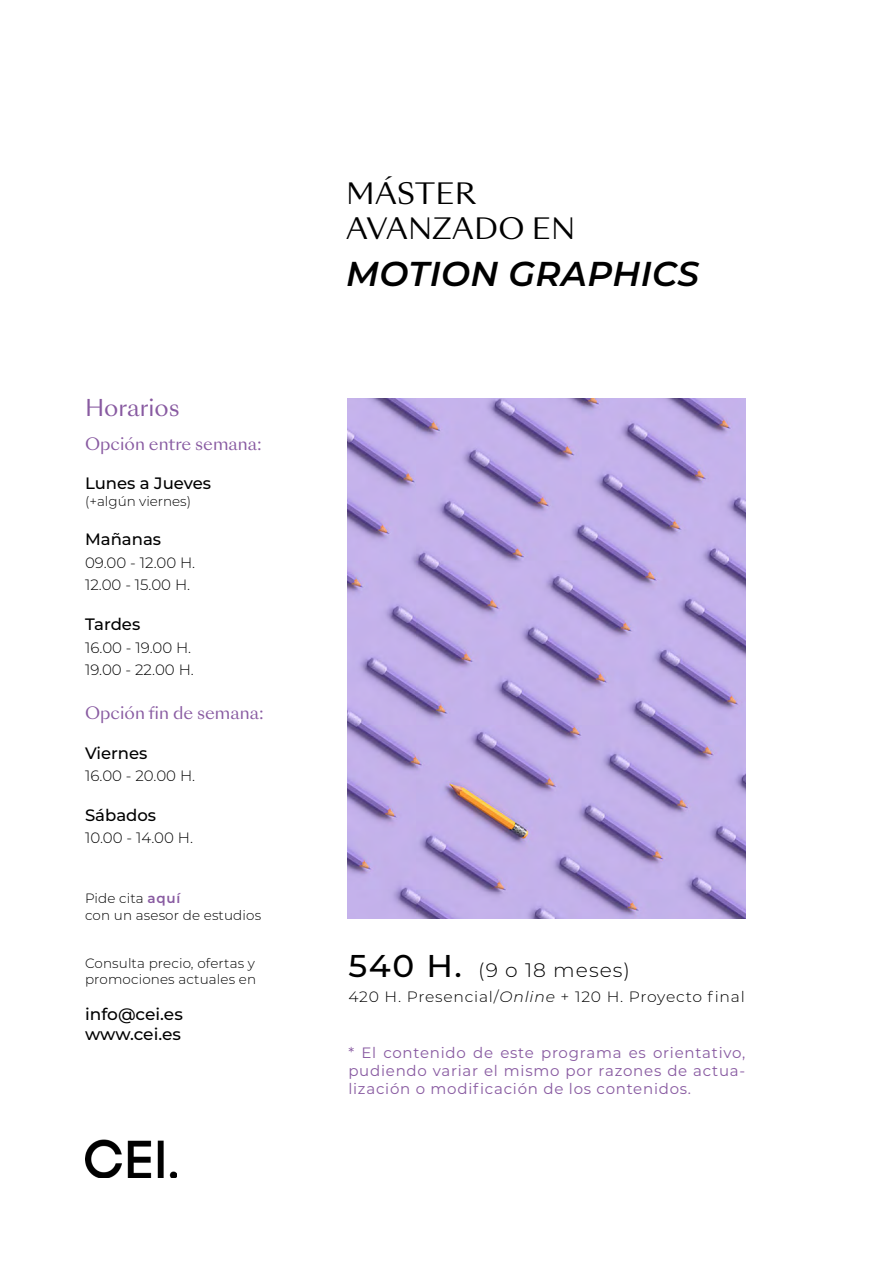
<style>
.page{position:relative;width:893px;height:1263px;background:#fff}
.page>*{position:absolute;margin:0;border:0;box-sizing:border-box;transform-origin:0 0}
.t1{font:italic 600 34.5px "Montserrat";letter-spacing:.01em;color:#000}
.t2{font:28.5px/34.2px "Sang Bleu Sunrise";letter-spacing:.01em;color:#000}
.t3{font:22.5px "Sang Bleu Sunrise";color:#885aa1}
.t4{font:300 19.5px "Montserrat";letter-spacing:.05em;color:#000;scale:1.04 1}
.t5{font:500 16.5px/19.5px "Montserrat";color:#000}
.t6{font:16.5px "Sang Bleu Sunrise";color:#885aa1}
.t7{font:15px/18px "Montserrat";letter-spacing:.05em;color:#885aa1;text-align:justify}
.t8{font:300 15px/22.5px "Montserrat";letter-spacing:.01em;color:#000}
.t9{font:300 15px "Montserrat";letter-spacing:.05em;color:#000;scale:1.04 1}
.t10{font:300 13.5px/16.2px "Montserrat";letter-spacing:.01em;color:#000}
.s1{font-weight:600;color:#885aa1}
.s2{font-weight:500;font-size:31.5px}
.s3{font-style:italic}
</style>
<div class="page">
<img style="left:85px;top:1139px;width:91px;height:39px">
<img style="left:348px;top:398px;width:397px;height:521px">
<h3 class="t3" style="left:85px;top:392px;width:96px">Horarios</h3>
<p class="t6" style="left:85px;top:432px;width:178px">Opción entre semana:</p>
<p class="t5" style="left:85px;top:473px;width:128px">Lunes a Jueves</p>
<p class="t10" style="left:85px;top:492px;width:108px">(+algún viernes)</p>
<p class="t5" style="left:85px;top:529px;width:78px">Mañanas</p>
<p class="t8" style="left:85px;top:551px;width:112px">09.00 - 12.00 H.<br>12.00 - 15.00 H.</p>
<p class="t5" style="left:85px;top:614px;width:57px">Tardes</p>
<p class="t8" style="left:85px;top:635px;width:110px">16.00 - 19.00 H.<br>19.00 - 22.00 H.</p>
<p class="t6" style="left:85px;top:701px;width:180px">Opción fin de semana:</p>
<p class="t5" style="left:85px;top:742px;width:64px">Viernes</p>
<p class="t8" style="left:85px;top:764px;width:112px">16.00 - 20.00 H.</p>
<p class="t5" style="left:85px;top:804px;width:73px">Sábados</p>
<p class="t8" style="left:85px;top:826px;width:110px">10.00 - 14.00 H.</p>
<p class="t10" style="left:85px;top:890px;width:178px">Pide cita <span class="s1">aquí<br></span>con un asesor de estudios</p>
<p class="t10" style="left:85px;top:955px;width:173px">Consulta precio, ofertas y promociones actuales en</p>
<p class="t5" style="left:85px;top:1004px;width:99px">info@cei.es www.cei.es</p>
<h2 class="t2" style="left:346px;top:178px;width:230px">MÁSTER<br>AVANZADO EN</h2>
<h1 class="t1" style="left:346px;top:249px;width:354px">MOTION GRAPHICS</h1>
<h3 class="t4" style="left:348px;top:956px;width:272px"><span class="s2">540 H.</span> (9 o 18 meses)</h3>
<p class="t9" style="left:348px;top:986px;width:383px">420 H. Presencial/<span class="s3">Online</span> + 120 H. Proyecto final</p>
<p class="t7" style="left:348px;top:1043px;width:398px">* El contenido de este programa es orientativo, pudiendo variar el mismo por razones de actua&shy;lización o modificación de los contenidos.</p>
</div>
